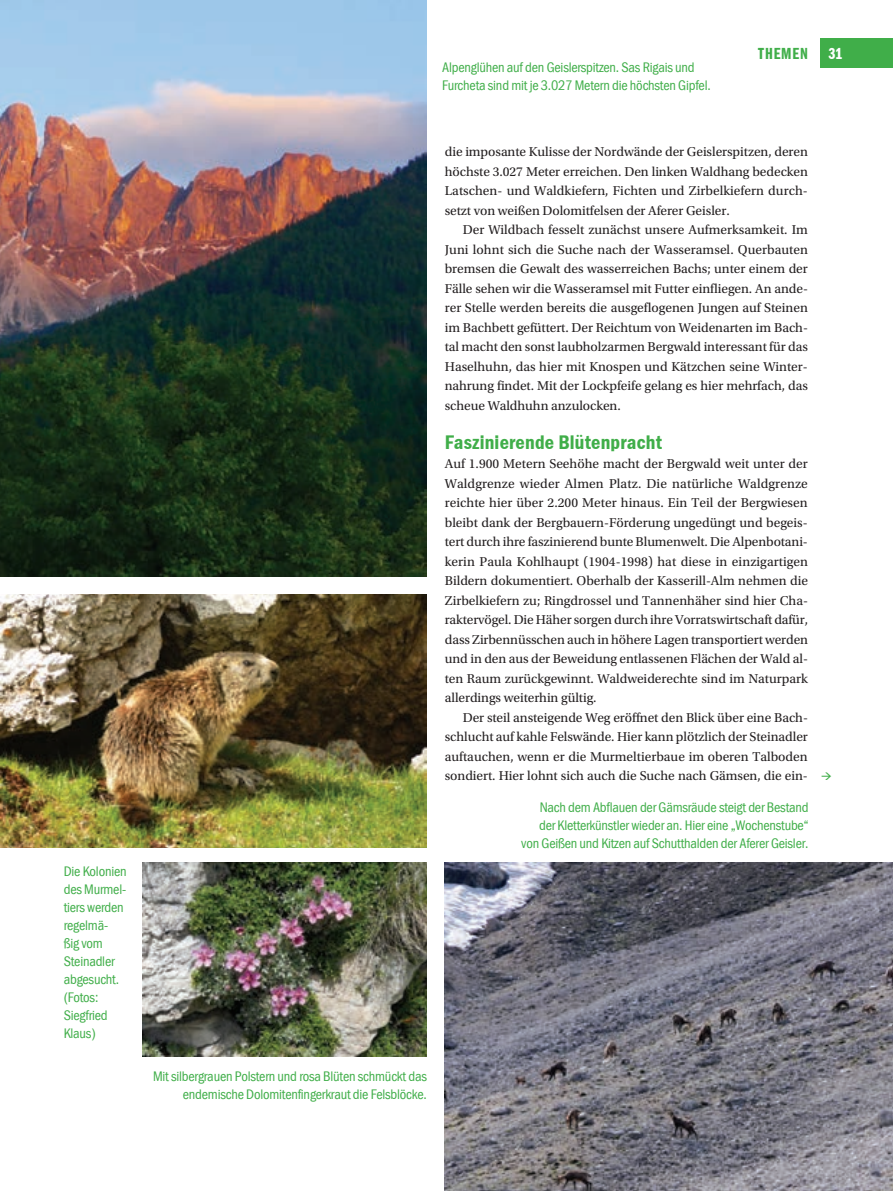
<style>
.page{position:relative;width:893px;height:1191px;background:#fff}
.page>*{position:absolute;margin:0;border:0;box-sizing:border-box;transform-origin:0 0}
.t1{font:600 condensed 20.25px "Franklin Gothic Itc TEE";letter-spacing:.01em;color:#40ae49}
.t2{font:600 extra-condensed 16.5px "Franklin Gothic Itc TEE";letter-spacing:.05em;color:#40ae49}
.t3{font:condensed 14.25px/18px "Franklin Gothic Itc TEE";letter-spacing:-.015em;color:#40ae49;text-align:right}
.t4{font:13.5px/19.5px "Utopia Std";letter-spacing:-.005em;color:#231f20;text-align:justify}
.s1{color:#fff}
.s2{color:#40ae49}
</style>
<div class="page">
<div style="left:821px;top:38px;width:72px;height:29px;background:#40ae49"></div>
<img style="left:0;top:0;width:427px;height:576px">
<img style="left:0;top:594px;width:427px;height:253px">
<img style="left:445px;top:862px;width:448px;height:329px">
<img style="left:142px;top:862px;width:285px;height:194px">
<p class="t3" style="left:64px;top:862px;width:64px;text-align:left">Die Kolonien des Murmel&shy;tiers werden regelmä&shy;ßig vom<br>Steinadler abgesucht. (Fotos:<br>Siegfried<br>Klaus)</p>
<p class="t3" style="left:442px;top:58px;width:270px;text-align:left">Alpenglühen auf den Geislerspitzen. Sas Rigais und<br>Furcheta sind mit je 3.027 Metern die höchsten Gipfel.</p>
<p class="t2" style="left:758px;top:44px;width:86px">THEMEN <span class="s1">31</span></p>
<p class="t4" style="left:445px;top:142px;width:365px">die imposante Kulisse der Nordwände der Geislerspitzen, deren höchste 3.027 Meter erreichen. Den linken Waldhang bedecken Latschen- und Waldkiefern, Fichten und Zirbelkiefern durch&shy;setzt von weißen Dolomitfelsen der Aferer Geisler.</p>
<p class="t4" style="left:445px;top:220px;width:365px;text-indent:18px">Der Wildbach fesselt zunächst unsere Aufmerksamkeit. Im Juni lohnt sich die Suche nach der Wasseramsel. Querbauten bremsen die Gewalt des wasserreichen Bachs; unter einem der Fälle sehen wir die Wasseramsel mit Futter einfliegen. An ande&shy;rer Stelle werden bereits die ausgeflogenen Jungen auf Steinen im Bachbett gefüttert. Der Reichtum von Weidenarten im Bach&shy;tal macht den sonst laubholzarmen Bergwald interessant für das Haselhuhn, das hier mit Knospen und Kätzchen seine Winter&shy;nahrung findet. Mit der Lockpfeife gelang es hier mehrfach, das scheue Waldhuhn anzulocken.</p>
<h1 class="t1" style="left:445px;top:430px;width:219px">Faszinierende Blütenpracht</h1>
<p class="t4" style="left:445px;top:454px;width:365px">Auf 1.900 Metern Seehöhe macht der Bergwald weit unter der Waldgrenze wieder Almen Platz. Die natürliche Waldgrenze reichte hier über 2.200 Meter hinaus. Ein Teil der Bergwiesen bleibt dank der Bergbauern-Förderung ungedüngt und begeis&shy;tert durch ihre faszinierend bunte Blumenwelt. Die Alpenbotani&shy;kerin Paula Kohlhaupt (1904-1998) hat diese in einzigartigen Bildern dokumentiert. Oberhalb der Kasserill-Alm nehmen die Zirbelkiefern zu; Ringdrossel und Tannenhäher sind hier Cha&shy;raktervögel. Die Häher sorgen durch ihre Vorratswirtschaft dafür, dass Zirbennüsschen auch in höhere Lagen transportiert werden und in den aus der Beweidung entlassenen Flächen der Wald al&shy;ten Raum zurückgewinnt. Waldweiderechte sind im Naturpark allerdings weiterhin gültig.</p>
<p class="t4" style="left:445px;top:708px;width:389px;text-align:left;text-indent:18px">Der steil ansteigende Weg eröffnet den Blick über eine Bach&shy;schlucht auf kahle Felswände. Hier kann plötzlich der Steinadler auftauchen, wenn er die Murmeltierbaue im oberen Talboden sondiert. Hier lohnt sich auch die Suche nach Gämsen, die ein- <span class="s2">→</span></p>
<p class="t3" style="left:521px;top:798px;width:289px">Nach dem Abflauen der Gämsräude steigt der Bestand der Kletterkünstler wieder an. Hier eine „Wochenstube“ von Geißen und Kitzen auf Schutthalden der Aferer Geisler.</p>
<p class="t3" style="left:153px;top:1067px;width:275px">Mit silbergrauen Polstern und rosa Blüten schmückt das endemische Dolomitenfingerkraut die Felsblöcke.</p>
</div>
